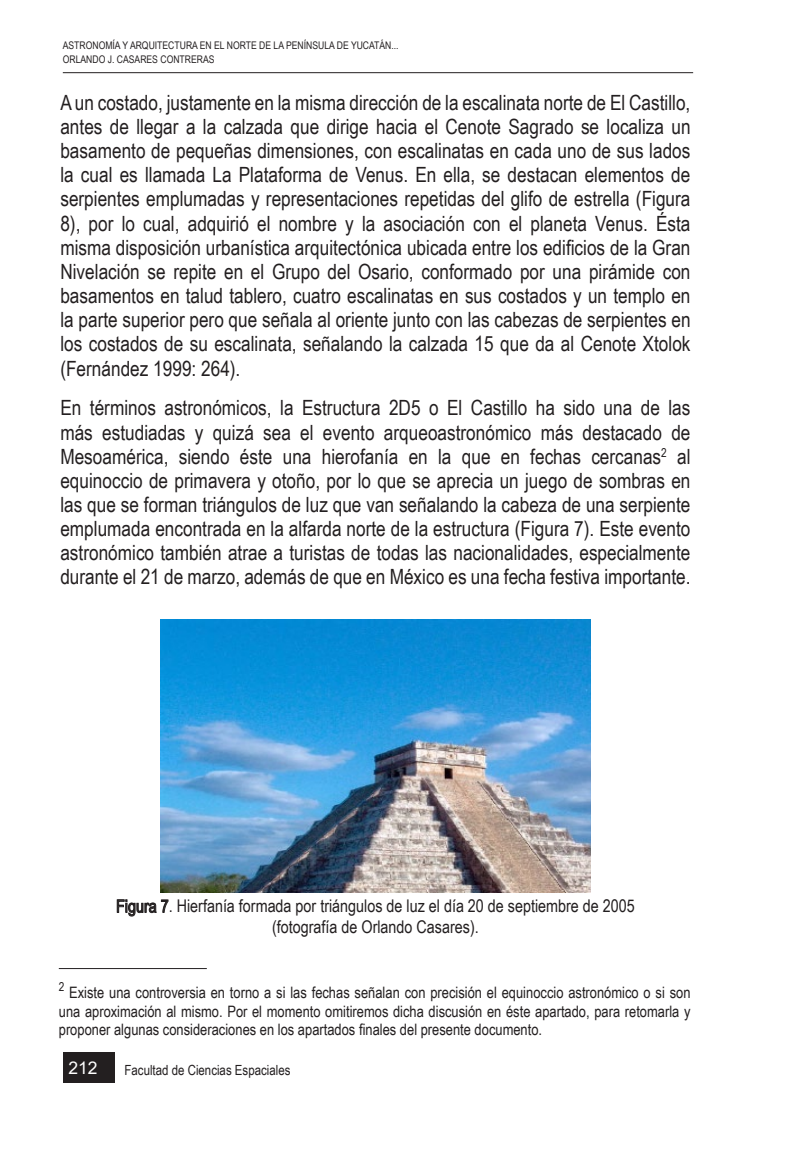
<style>
.page{position:relative;width:794px;height:1161px;background:#fff}
.page>*{position:absolute;margin:0;border:0;box-sizing:border-box;transform-origin:0 0}
.Subtitulo{font:21px/24.2px "Arial Narrow";color:#231f20;text-align:justify}
.Subtitulo-2{font:17.5px "Arial Narrow";color:#231f20}
.t1{font:17.5px "Arial";color:#fff}
.Subtitulo-3{font:15.75px/18px "Arial Narrow";color:#231f20;text-align:justify}
.t2{font:14px "Arial Narrow";color:#231f20}
.t3{font:10.5px/14px "Arial Narrow";color:#231f20}
</style>
<div class="page">
<div style="left:63px;top:1052px;width:52px;height:30px;background:#231f20"></div>
<hr style="left:63px;top:72px;width:630px;height:1px;background:#231f20">
<img style="left:160px;top:620px;width:431px;height:272px">
<svg style="left:117px;top:899px;width:51px;height:17px"></svg>
<hr style="left:59px;top:968px;width:148px;height:1px;background:#231f20">
<p class="t3" style="left:63px;top:38px;width:337px">ASTRONOMÍA Y ARQUITECTURA EN EL NORTE DE LA PENÍNSULA DE YUCATÁN...<br>ORLANDO J. CASARES CONTRERAS</p>
<p class="Subtitulo" style="left:60px;top:90px;width:631px">A un costado, justamente en la misma dirección de la escalinata norte de El Castillo, antes de llegar a la calzada que dirige hacia el Cenote Sagrado se localiza un basamento de pequeñas dimensiones, con escalinatas en cada uno de sus lados la cual es llamada La Plataforma de Venus. En ella, se destacan elementos de serpientes emplumadas y representaciones repetidas del glifo de estrella (Figura 8), por lo cual, adquirió el nombre y la asociación con el planeta Venus. Ésta misma disposición urbanística arquitectónica ubicada entre los edificios de la Gran Nivelación se repite en el Grupo del Osario, conformado por una pirámide con basamentos en talud tablero, cuatro escalinatas en sus costados y un templo en la parte superior pero que señala al oriente junto con las cabezas de serpientes en los costados de su escalinata, señalando la calzada 15 que da al Cenote Xtolok (Fernández 1999: 264).</p>
<p class="Subtitulo" style="left:60px;top:395px;width:631px">En términos astronómicos, la Estructura 2D5 o El Castillo ha sido una de las más estudiadas y quizá sea el evento arqueoastronómico más destacado de Mesoamérica, siendo éste una hierofanía en la que en fechas cercanas<sup>2</sup> al equinoccio de primavera y otoño, por lo que se aprecia un juego de sombras en las que se forman triángulos de luz que van señalando la cabeza de una serpiente emplumada encontrada en la alfarda norte de la estructura (Figura 7). Este evento astronómico también atrae a turistas de todas las nacionalidades, especialmente durante el 21 de marzo, además de que en México es una fecha festiva importante.</p>
<p class="Subtitulo-2" style="left:116px;top:893px;width:520px">Figura 7. Hierfanía formada por triángulos de luz el día 20 de septiembre de 2005</p>
<p class="Subtitulo-2" style="left:272px;top:913px;width:208px">(fotografía de Orlando Casares).</p>
<p class="Subtitulo-3" style="left:59px;top:983px;width:633px"><sup>2</sup> Existe una controversia en torno a si las fechas señalan con precisión el equinoccio astronómico o si son una aproximación al mismo. Por el momento omitiremos dicha discusión en éste apartado, para retomarla y proponer algunas consideraciones en los apartados finales del presente documento.</p>
<p class="t1" style="left:68px;top:1056px;width:31px">212</p>
<p class="t2" style="left:124px;top:1060px;width:167px">Facultad de Ciencias Espaciales</p>
</div>
